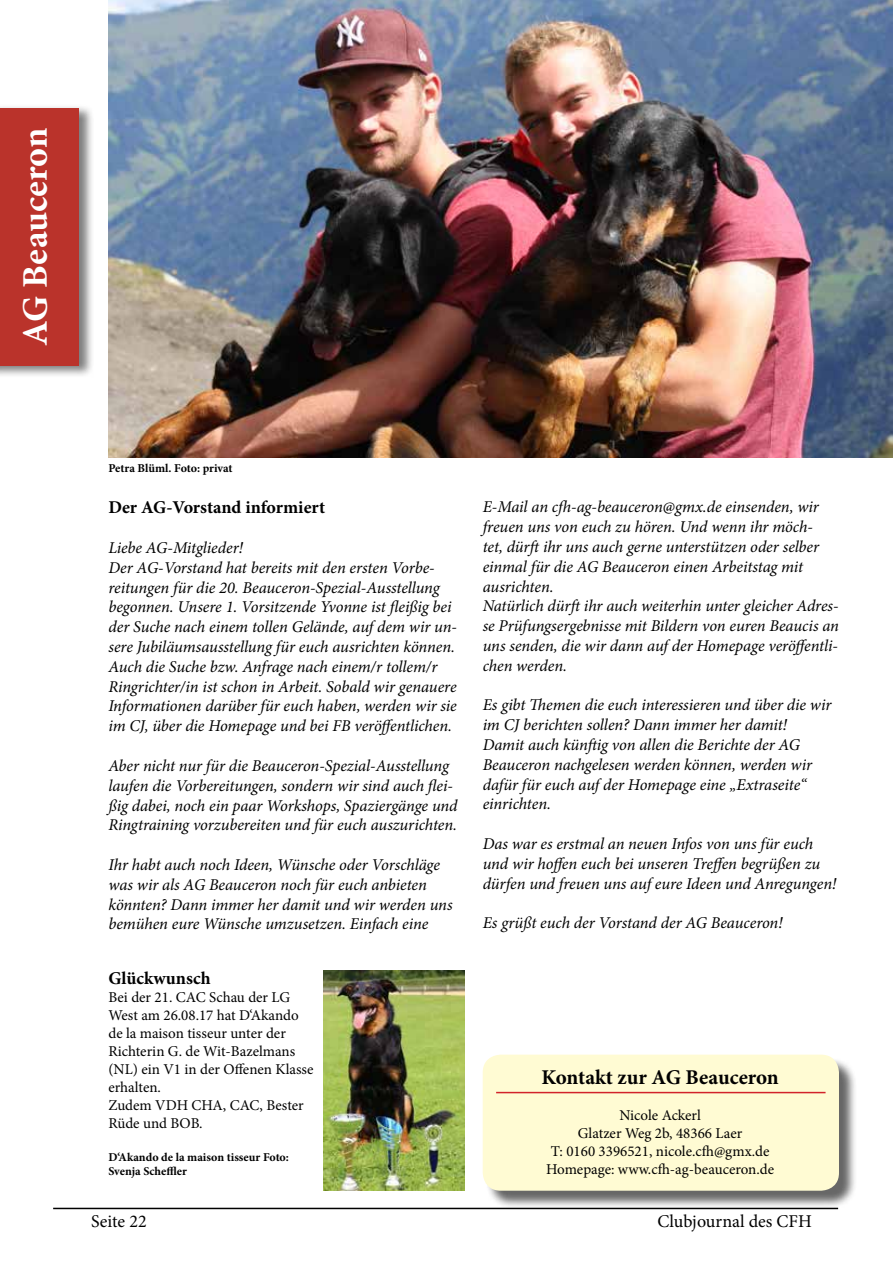
<style>
.page{position:relative;width:893px;height:1263px;background:#fff}
.page>*{position:absolute;margin:0;border:0;box-sizing:border-box;transform-origin:0 0}
.t1{font:700 36px "Minion Pro";letter-spacing:-.005em;color:#fff}
.t2{font:700 21px "Minion Pro";letter-spacing:-.005em;color:#000}
.t3{font:700 18px "Minion Pro";color:#000}
.t4{font:18px "Minion Pro";color:#000}
.t5{font:italic 16.5px/19.8px "Minion Pro";letter-spacing:-.005em;color:#000}
.t6{font:15px/18px "Minion Pro";color:#000;text-align:center}
.t7{font:700 12px/14.4px "Minion Pro";color:#000}
</style>
<div class="page">
<div style="left:0;top:105px;width:94px;height:273px;background:#000;opacity:.51"></div>
<div style="left:0;top:108px;width:79px;height:258px;background:#ba332b"></div>
<hr style="left:53px;top:1208px;width:785px;height:1px;background:#000">
<div style="left:485px;top:1057px;width:373px;height:152px;background:#000;opacity:.6"></div>
<div style="left:483px;top:1054px;width:356px;height:137px;background:#fffbd3;border-radius:18px"></div>
<hr style="left:496px;top:1092px;width:329px;height:1px;background:#d2232a">
<img style="left:108px;top:0;width:785px;height:457px">
<img style="left:323px;top:971px;width:142px;height:220px">
<h1 class="t1" style="left:10px;top:346px;width:220px;rotate:-90deg">AG Beauceron</h1>
<p class="t7" style="left:108px;top:461px;width:126px">Petra Blüml. Foto: privat</p>
<p class="t3" style="left:108px;top:495px;width:218px">Der AG-Vorstand informiert</p>
<p class="t5" style="left:108px;top:538px;width:350px">Liebe AG-Mitglieder!<br>Der AG-Vorstand hat bereits mit den ersten Vorbe&shy;reitungen für die 20. Beauceron-Spezial-Ausstellung begonnen. Unsere 1. Vorsitzende Yvonne ist fleißig bei der Suche nach einem tollen Gelände, auf dem wir un&shy;sere Jubiläumsausstellung für euch ausrichten können.<br>Auch die Suche bzw. Anfrage nach einem/r tollem/r Ringrichter/in ist schon in Arbeit. Sobald wir genauere Informationen darüber für euch haben, werden wir sie im CJ, über die Homepage und bei FB veröffentlichen.</p>
<p class="t5" style="left:108px;top:756px;width:351px">Aber nicht nur für die Beauceron-Spezial-Ausstellung laufen die Vorbereitungen, sondern wir sind auch flei&shy;ßig dabei, noch ein paar Workshops, Spaziergänge und Ringtraining vorzubereiten und für euch auszurichten.</p>
<p class="t5" style="left:108px;top:855px;width:346px">Ihr habt auch noch Ideen, Wünsche oder Vorschläge was wir als AG Beauceron noch für euch anbieten könnten? Dann immer her damit und wir werden uns bemühen eure Wünsche umzusetzen. Einfach eine</p>
<p class="t3" style="left:108px;top:966px;width:104px">Glückwunsch</p>
<p class="t6" style="left:108px;top:988px;width:207px;text-align:left">Bei der 21. CAC Schau der LG<br>West am 26.08.17 hat D‘Akando de la maison tisseur unter der<br>Richterin G. de Wit-Bazelmans (NL) ein V1 in der Offenen Klasse erhalten.<br>Zudem VDH CHA, CAC, Bester<br>Rüde und BOB.</p>
<p class="t7" style="left:108px;top:1149px;width:182px">D‘Akando de la maison tisseur Foto:<br>Svenja Scheffler</p>
<p class="t5" style="left:483px;top:497px;width:358px">E-Mail an cfh-ag-beauceron@gmx.de einsenden, wir freuen uns von euch zu hören. Und wenn ihr möch-<br>tet, dürft ihr uns auch gerne unterstützen oder selber einmal für die AG Beauceron einen Arbeitstag mit ausrichten.<br>Natürlich dürft ihr auch weiterhin unter gleicher Adres&shy;se Prüfungsergebnisse mit Bildern von euren Beaucis an uns senden, die wir dann auf der Homepage veröffentli&shy;chen werden.</p>
<p class="t5" style="left:483px;top:695px;width:350px">Es gibt Themen die euch interessieren und über die wir im CJ berichten sollen? Dann immer her damit!<br>Damit auch künftig von allen die Berichte der AG Beauceron nachgelesen werden können, werden wir dafür für euch auf der Homepage eine „Extraseite“ einrichten.</p>
<p class="t5" style="left:483px;top:834px;width:355px">Das war es erstmal an neuen Infos von uns für euch und wir hoffen euch bei unseren Treffen begrüßen zu dürfen und freuen uns auf eure Ideen und Anregungen!</p>
<p class="t5" style="left:483px;top:913px;width:301px">Es grüßt euch der Vorstand der AG Beauceron!</p>
<p class="t2" style="left:541px;top:1062px;width:239px">Kontakt zur AG Beauceron</p>
<p class="t6" style="left:546px;top:1106px;width:229px">Nicole Ackerl<br>Glatzer Weg 2b, 48366 Laer<br>T: 0160 3396521, nicole.cfh@gmx.de<br>Homepage: www.cfh-ag-beauceron.de</p>
<p class="t4" style="left:91px;top:1209px;width:57px">Seite 22</p>
<p class="t4" style="left:657px;top:1209px;width:156px">Clubjournal des CFH</p>
</div>
